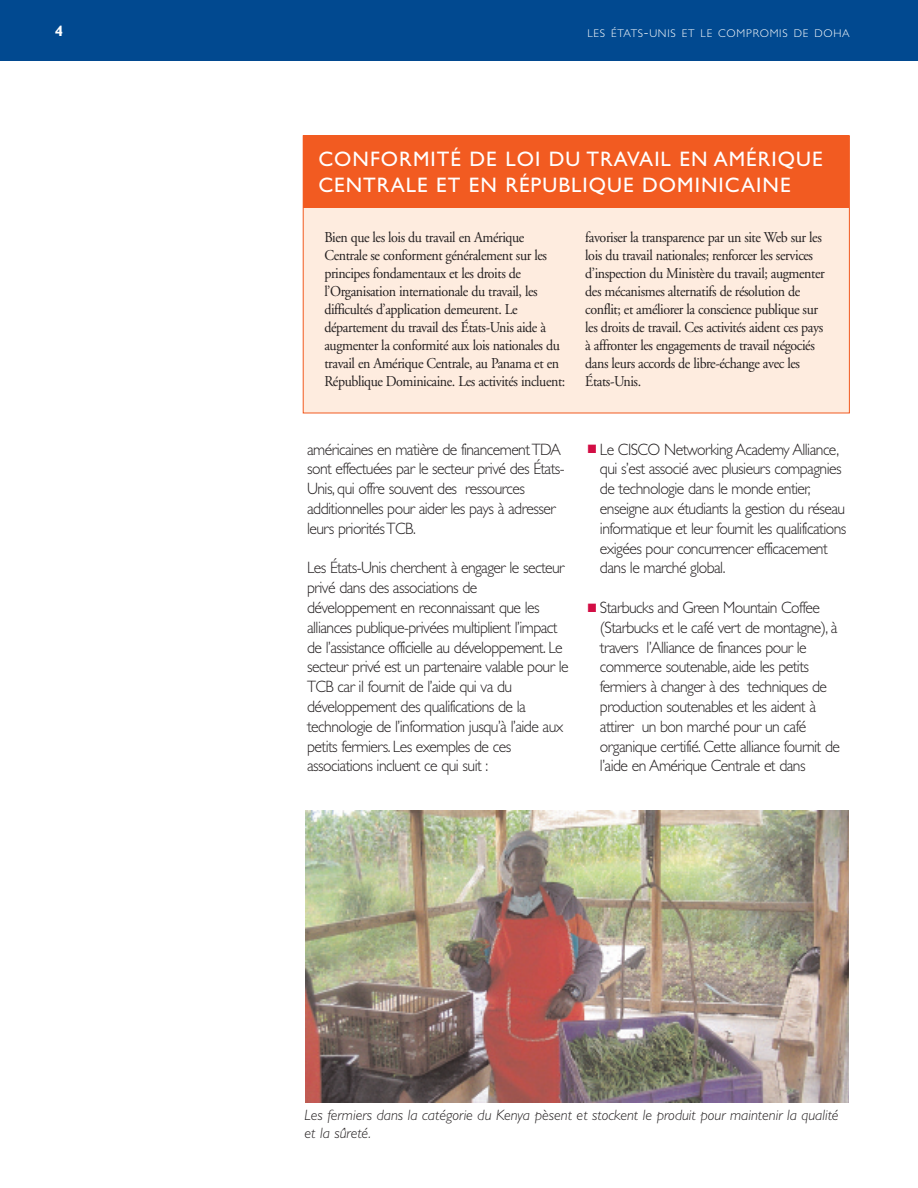
<style>
.page{position:relative;width:918px;height:1188px;background:#fff}
.page>*{position:absolute;margin:0;border:0;box-sizing:border-box;transform-origin:0 0}
.t1{font:21px/25.2px "Gill Sans";letter-spacing:.05em;color:#fff}
.t2{font:300 16.5px/19.8px "Gill Sans";letter-spacing:-.035em;color:#231f20;scale:.95 1}
.t3{font:15px/18px "Adobe Garamond";letter-spacing:-.03em;color:#231f20;scale:.93 1}
.t4{font:italic 300 15px/18px "Gill Sans";color:#231f20}
.t5{font:700 15px "Gill Sans";color:#fff}
.t6{font:300 11.25px "Gill Sans";letter-spacing:.065em;color:#fff}
.s1{font-size:15px}
.s2{color:#d20d44}
</style>
<div class="page">
<div style="left:0;top:0;width:918px;height:61px;background:#014990"></div>
<div style="left:303px;top:136px;width:546px;height:277px;background:#feecdf"></div>
<div style="left:303px;top:135px;width:546px;height:72px;background:#f25b21"></div>
<img style="left:306px;top:811px;width:543px;height:291px">
<p class="t5" style="left:55px;top:25px;width:10px">4</p>
<p class="t6" style="left:588px;top:27px;width:264px">LES ÉTATS<span class="s1">-</span>UNIS ET LE COMPROM SI DE DOHA</p>
<p class="t1" style="left:318px;top:147px;width:506px">CONFORMITÉ DE LOI DU TRAVAIL EN AMÉRIQUE<br>CENTRALE ET EN RÉPUBLIQUE DOMINICAINE</p>
<p class="t3" style="left:324px;top:230px;width:216px">Bien que les lois du travail en Amérique</p>
<p class="t3" style="left:324px;top:266px;width:213px">principes fondamentaux et les droits de</p>
<p class="t3" style="left:324px;top:302px;width:240px">difficultés d’application demeurent. Le département du travail des États-Unis aide à</p>
<p class="t3" style="left:324px;top:356px;width:261px">travail en Amérique Centrale, au Panama et en<br>République Dominicaine. Les activités incluent:</p>
<p class="t3" style="left:324px;top:248px;width:241px">Centrale se conforment généralement sur les</p>
<p class="t3" style="left:324px;top:284px;width:231px">l’Organisation internationale du travail, les</p>
<p class="t3" style="left:324px;top:338px;width:255px">augmenter la conformité aux lois nationales du</p>
<p class="t3" style="left:585px;top:230px;width:259px">favoriser la transparence par un site Web sur les lois du travail nationales; renforcer les services d’inspection du Ministère du travail; augmenter</p>
<p class="t3" style="left:585px;top:302px;width:257px">conflit; et améliorer la conscience publique sur les droits de travail. Ces activités aident ces pays à affronter les engagements de travail négociés dans leurs accords de libre-échange avec les États-Unis.</p>
<p class="t3" style="left:585px;top:284px;width:233px">des mécanismes alternatifs de résolution de</p>
<p class="t2" style="left:307px;top:439px;width:273px">américaines en matière de financement TDA sont effectuées par le secteur privé des États-Unis, qui offre souvent des ressources additionnelles pour aider les pays à adresser leurs priorités TCB.</p>
<p class="t2" style="left:307px;top:558px;width:277px">Les États-Unis cherchent à engager le secteur privé dans des associations de développement en reconnaissant que les alliances publique-privées multiplient l’impact de l’assistance officielle au développement. Le secteur privé est un partenaire valable pour le TCB car il fournit de l’aide qui va du développement des qualifications de la technologie de l’information jusqu’à l’aide aux petits fermiers. Les exemples de ces associations incluent ce qui suit :</p>
<p class="t2" style="left:600px;top:439px;width:261px;text-indent:-12px"><span class="s2">■</span> Le CISCO Networking Academy Alliance, qui s’est associé avec plusieurs compagnies de technologie dans le monde entier, enseigne aux étudiants la gestion du réseau informatique et leur fournit les qualifications exigées pour concurrencer efficacement dans le marché global.</p>
<p class="t2" style="left:600px;top:597px;width:254px;text-indent:-12px"><span class="s2">■</span> Starbucks and Green Mountain Coffee (Starbucks et le café vert de montagne), à travers l’Alliance de finances pour le commerce soutenable, aide les petits fermiers à changer à des techniques de production soutenables et les aident à attirer un bon marché pour un café organique certifié. Cette alliance fournit de l’aide en Amérique Centrale et dans</p>
<p class="t4" style="left:304px;top:1108px;width:536px">Les fermiers dans la catégorie du Kenya pèsent et stockent le produit pour maintenir la qualité et la sûreté.</p>
</div>
